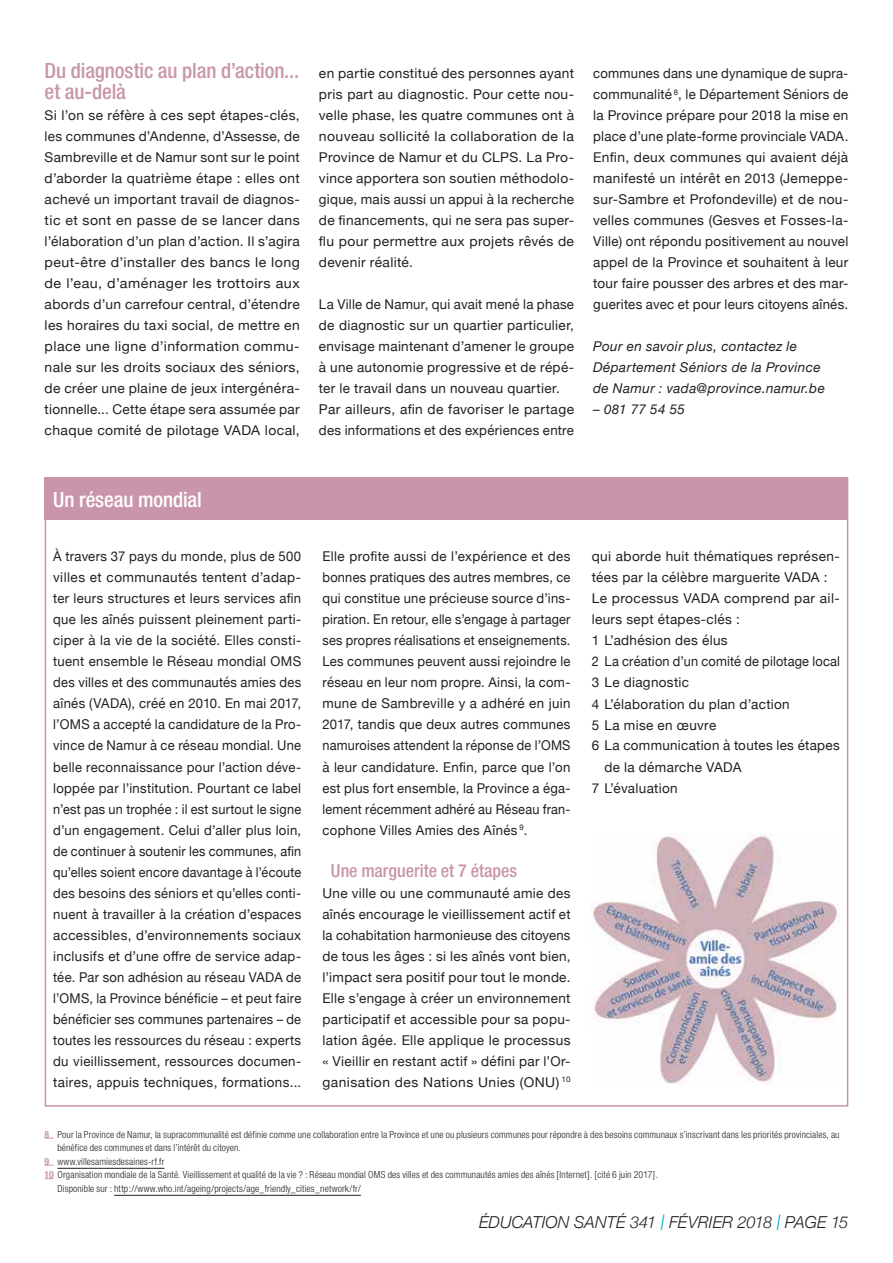
<style>
.page{position:relative;width:893px;height:1263px;background:#fff}
.page>*{position:absolute;margin:0;border:0;box-sizing:border-box;transform-origin:0 0}
.t1{font:500 condensed 21px/21px "Helvetica Neue";letter-spacing:-.005em;color:#c995aa}
.t2{font:500 condensed 21px "Helvetica Neue";letter-spacing:-.005em;color:#fff}
.t3{font:500 condensed 18px "Helvetica Neue";color:#c995aa}
.t4{font:italic 300 16.5px "Helvetica Neue";letter-spacing:.005em;color:#231f20}
.t5{font:13.5px/21px "Helvetica Neue";letter-spacing:.025em;color:#231f20;text-align:justify}
.t6{font:italic 13.5px/21px "Helvetica Neue";letter-spacing:.025em;color:#231f20}
.t7{font:13.5px "Helvetica Neue";letter-spacing:.025em;color:#231f20;scale:.95 1}
.t8{font:300 condensed 9.75px "Helvetica Neue";letter-spacing:.015em;color:#231f20}
.s1{font-weight:700;color:#c995aa}
.s2{font-size:21.45px;color:#06b0d5}
</style>
<div class="page">
<div style="left:45px;top:477px;width:803px;height:42px;background:#c995aa"></div>
<img style="left:592px;top:833px;width:248px;height:251px">
<hr style="left:57px;top:1168px;width:108px;height:1px;background:#231f20">
<hr style="left:114px;top:1195px;width:247px;height:1px;background:#231f20">
<h1 class="t1" style="left:45px;top:60px;width:256px">Du diagnostic au plan d’action... et au-delà</h1>
<p class="t5" style="left:45px;top:106px;width:257px">Si l’on se réfère à ces sept étapes-clés, les communes d’Andenne, d’Assesse, de Sambreville et de Namur sont sur le point d’aborder la quatrième étape : elles ont achevé un important travail de diagnos&shy;tic et sont en passe de se lancer dans l’élaboration d’un plan d’action. Il s’agira peut-être d’installer des bancs le long de l’eau, d’aménager les trottoirs aux abords d’un carrefour central, d’étendre les horaires du taxi social, de mettre en place une ligne d’information commu&shy;nale sur les droits sociaux des séniors, de créer une plaine de jeux intergénéra&shy;tionnelle... Cette étape sera assumée par chaque comité de pilotage VADA local,</p>
<p class="t5" style="left:319px;top:64px;width:257px">en partie constitué des personnes ayant pris part au diagnostic. Pour cette nou&shy;velle phase, les quatre communes ont à nouveau sollicité la collaboration de la Province de Namur et du CLPS. La Pro&shy;vince apportera son soutien méthodolo&shy;gique, mais aussi un appui à la recherche de financements, qui ne sera pas super&shy;flu pour permettre aux projets rêvés de devenir réalité.</p>
<p class="t5" style="left:319px;top:295px;width:257px;text-align:left">La Ville de Namur, qui avait mené la phase de diagnostic sur un quartier particulier, envisage maintenant d’amener le groupe à une autonomie progressive et de répé&shy;ter le travail dans un nouveau quartier.<br>Par ailleurs, afin de favoriser le partage des informations et des expériences entre</p>
<p class="t5" style="left:593px;top:64px;width:257px">communes dans une dynamique de supra&shy;communalité <sup>8</sup>, le Département Séniors de la Province prépare pour 2018 la mise en place d’une plate-forme provinciale VADA.<br>Enfin, deux communes qui avaient déjà manifesté un intérêt en 2013 (Jemeppe&shy;sur-Sambre et Profondeville) et de nou&shy;velles communes (Gesves et Fosses-la-Ville) ont répondu positivement au nouvel appel de la Province et souhaitent à leur tour faire pousser des arbres et des mar&shy;guerites avec et pour leurs citoyens aînés.</p>
<p class="t6" style="left:593px;top:337px;width:233px">Pour en savoir plus, contactez le<br>Département Séniors de la Province de Namur : vada@province.namur.be</p>
<p class="t6" style="left:593px;top:400px;width:93px">– 081 77 54 55</p>
<h1 class="t2" style="left:53px;top:487px;width:150px">Un réseau mondial</h1>
<p class="t5" style="left:53px;top:547px;width:250px">À travers 37 pays du monde, plus de 500 villes et communautés tentent d’adap&shy;ter leurs structures et leurs services afin que les aînés puissent pleinement parti&shy;ciper à la vie de la société. Elles consti&shy;tuent ensemble le Réseau mondial OMS des villes et des communautés amies des aînés (VADA), créé en 2010. En mai 2017, l’OMS a accepté la candidature de la Pro&shy;vince de Namur à ce réseau mondial. Une belle reconnaissance pour l’action déve&shy;loppée par l’institution. Pourtant ce label n’est pas un trophée : il est surtout le signe d’un engagement. Celui d’aller plus loin, de continuer à soutenir les communes, afin qu’elles soient encore davantage à l’écoute des besoins des séniors et qu’elles conti&shy;nuent à travailler à la création d’espaces accessibles, d’environnements sociaux inclusifs et d’une offre de service adap&shy;tée. Par son adhésion au réseau VADA de l’OMS, la Province bénéficie – et peut faire bénéficier ses communes partenaires – de toutes les ressources du réseau : experts du vieillissement, ressources documen&shy;taires, appuis techniques, formations...</p>
<p class="t5" style="left:322px;top:547px;width:250px">Elle profite aussi de l’expérience et des bonnes pratiques des autres membres, ce qui constitue une précieuse source d’ins&shy;piration. En retour, elle s’engage à partager ses propres réalisations et enseignements.<br>Les communes peuvent aussi rejoindre le réseau en leur nom propre. Ainsi, la com&shy;mune de Sambreville y a adhéré en juin 2017, tandis que deux autres communes namuroises attendent la réponse de l’OMS à leur candidature. Enfin, parce que l’on est plus fort ensemble, la Province a éga&shy;lement récemment adhéré au Réseau fran&shy;cophone Villes Amies des Aînés <sup>9</sup>.</p>
<h2 class="t3" style="left:331px;top:859px;width:188px">Une marguerite et 7 étapes</h2>
<p class="t5" style="left:322px;top:883px;width:250px">Une ville ou une communauté amie des aînés encourage le vieillissement actif et la cohabitation harmonieuse des citoyens de tous les âges : si les aînés vont bien, l’impact sera positif pour tout le monde.<br>Elle s’engage à créer un environnement participatif et accessible pour sa popu&shy;lation âgée. Elle applique le processus « Vieillir en restant actif » défini par l’Or&shy;ganisation des Nations Unies (ONU) <sup>10</sup></p>
<p class="t5" style="left:592px;top:547px;width:250px">qui aborde huit thématiques représen-</p>
<p class="t5" style="left:592px;top:568px;width:237px">tées par la célèbre marguerite VADA :</p>
<p class="t5" style="left:592px;top:589px;width:250px">Le processus VADA comprend par ail-</p>
<p class="t5" style="left:592px;top:610px;width:150px">leurs sept étapes-clés :</p>
<p class="t5" style="left:592px;top:631px;width:137px">1 L’adhésion des élus</p>
<p class="t7" style="left:592px;top:652px;width:263px">2 La création d’un comité de pilotage local</p>
<p class="t5" style="left:592px;top:673px;width:99px">3 Le diagnostic</p>
<p class="t5" style="left:592px;top:694px;width:200px">4 L’élaboration du plan d’action</p>
<p class="t5" style="left:592px;top:715px;width:126px">5 La mise en œuvre</p>
<p class="t5" style="left:592px;top:736px;width:250px">6 La communication à toutes les étapes</p>
<p class="t5" style="left:604px;top:757px;width:138px">de la démarche VADA</p>
<p class="t5" style="left:592px;top:778px;width:87px">7 L’évaluation</p>
<p class="t8" style="left:45px;top:1128px;width:796px"><span class="s1">8</span> Pour la Province de Namur, la supracommunalité est définie comme une collaboration entre la Province et une ou plusieurs communes pour répondre à des besoins communaux s’inscrivant dans les priorités provinciales, au</p>
<p class="t8" style="left:57px;top:1142px;width:185px">bénéfice des communes et dans l’intérêt du citoyen.</p>
<p class="t8" style="left:45px;top:1155px;width:121px"><span class="s1">9</span> www.villesamiesdesaines-rf.fr</p>
<p class="t8" style="left:45px;top:1169px;width:615px"><span class="s1">10</span> Organisation mondiale de la Santé. Vieillissement et qualité de la vie ? : Réseau mondial OMS des villes et des communautés amies des aînés [Internet]. [cité 6 juin 2017].</p>
<p class="t8" style="left:57px;top:1182px;width:305px">Disponible sur : http://www.who.int/ageing/projects/age_friendly_cities_network/fr/</p>
<p class="t4" style="left:479px;top:1209px;width:371px">ÉDUCATION SANTÉ 341 <span class="s2">I</span> FÉVRIER 2018 <span class="s2">I</span> PAGE 15</p>
</div>
